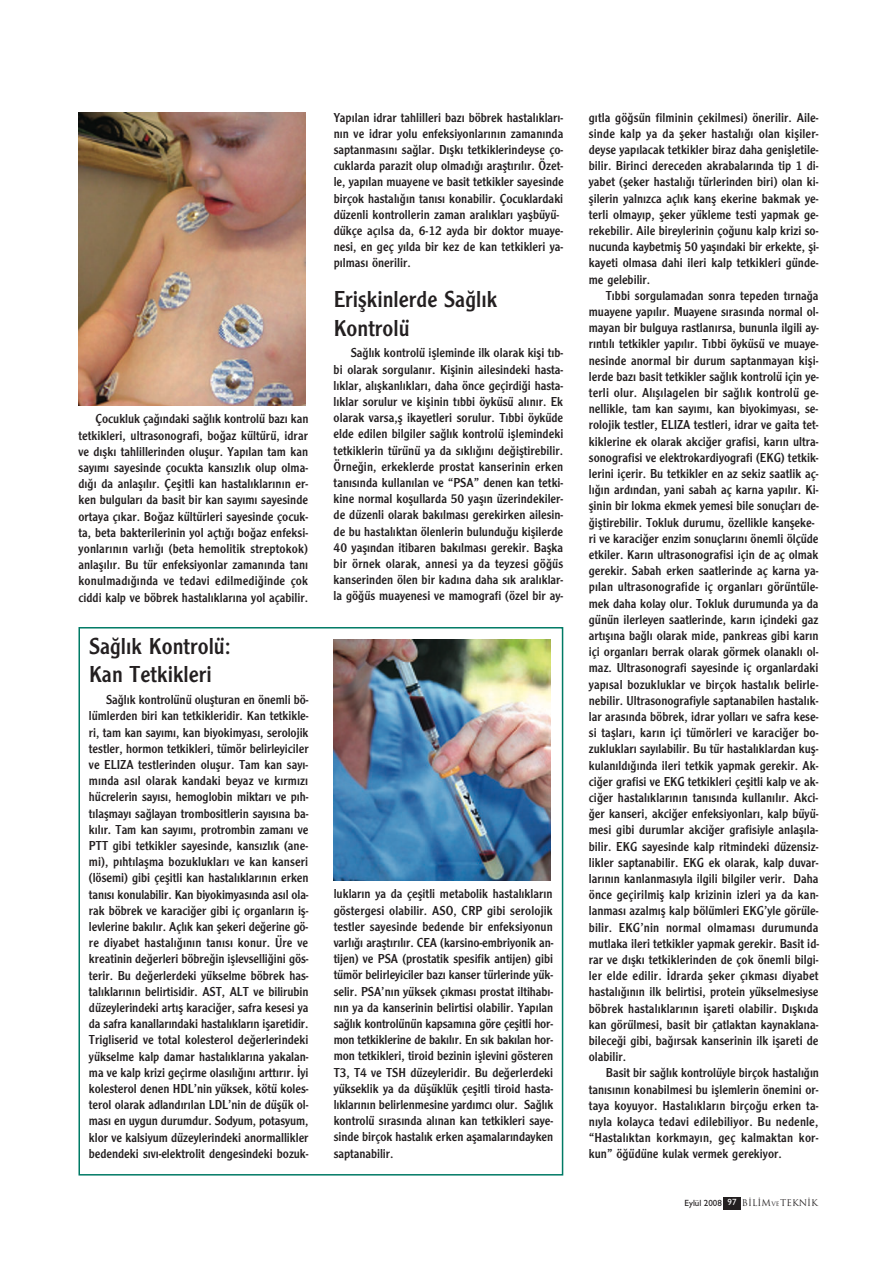
<style>
.page{position:relative;width:895px;height:1264px;background:#fff}
.page>*{position:absolute;margin:0;border:0;box-sizing:border-box;transform-origin:0 0}
.t1{font:24px/28.8px "Clearface Gothic";color:#231f20}
.t2{font:13.5px/16.2px "Clearface Gothic";color:#231f20;text-align:justify}
.t3{font:500 9px "Trajan";color:#231f20}
.s1{font-family:"Gill Sans";font-weight:400}
.s2{font-family:"Gill Sans";font-weight:400;color:#fff}
.s3{font-size:6px}
</style>
<div class="page">
<div style="left:724px;top:1197px;width:17px;height:13px;background:#231f20"></div>
<div style="left:78px;top:627px;width:485px;height:548px;border:2px solid #007a65"></div>
<img style="left:78px;top:112px;width:227px;height:294px">
<img style="left:334px;top:640px;width:216px;height:241px">
<p class="t2" style="left:78px;top:411px;width:232px;text-indent:17px">Çocukluk çağındaki sağlık kontrolü bazı kan tetkikleri, ultrasonografi, boğaz kültürü, idrar ve dışkı tahlillerinden oluşur. Yapılan tam kan sayımı sayesinde çocukta kansızlık olup olma&shy;dığı da anlaşılır. Çeşitli kan hastalıklarının er&shy;ken bulguları da basit bir kan sayımı sayesinde ortaya çıkar. Boğaz kültürleri sayesinde çocuk&shy;ta, beta bakterilerinin yol açtığı boğaz enfeksi&shy;yonlarının varlığı (beta hemolitik streptokok) anlaşılır. Bu tür enfeksiyonlar zamanında tanı konulmadığında ve tedavi edilmediğinde çok ciddi kalp ve böbrek hastalıklarına yol açabilir.</p>
<h1 class="t1" style="left:89px;top:631px;width:143px">Sağlık Kontrolü:<br>Kan Tetkikleri</h1>
<p class="t2" style="left:89px;top:691px;width:221px;text-indent:17px">Sağlık kontrolünü oluşturan en önemli bö&shy;lümlerden biri kan tetkikleridir. Kan tetkikle&shy;ri, tam kan sayımı, kan biyokimyası, serolojik testler, hormon tetkikleri, tümör belirleyiciler ve ELIZA testlerinden oluşur. Tam kan sayı&shy;mında asıl olarak kandaki beyaz ve kırmızı hücrelerin sayısı, hemoglobin miktarı ve pıh&shy;tılaşmayı sağlayan trombositlerin sayısına ba&shy;kılır. Tam kan sayımı, protrombin zamanı ve PTT gibi tetkikler sayesinde, kansızlık (ane&shy;mi), pıhtılaşma bozuklukları ve kan kanseri (lösemi) gibi çeşitli kan hastalıklarının erken tanısı konulabilir. Kan biyokimyasında asıl ola&shy;rak böbrek ve karaciğer gibi iç organların iş&shy;levlerine bakılır. Açlık kan şekeri değerine gö&shy;re diyabet hastalığının tanısı konur. Üre ve kreatinin değerleri böbreğin işlevselliğini gös&shy;terir. Bu değerlerdeki yükselme böbrek has&shy;talıklarının belirtisidir. AST, ALT ve bilirubin düzeylerindeki artış karaciğer, safra kesesi ya da safra kanallarındaki hastalıkların işaretidir.<br>Trigliserid ve total kolesterol değerlerindeki yükselme kalp damar hastalıklarına yakalan&shy;ma ve kalp krizi geçirme olasılığını arttırır. İyi kolesterol denen HDL’nin yüksek, kötü koles&shy;terol olarak adlandırılan LDL’nin de düşük ol&shy;ması en uygun durumdur. Sodyum, potasyum, klor ve kalsiyum düzeylerindeki anormallikler bedendeki sıvı-elektrolit dengesindeki bozuk-</p>
<p class="t2" style="left:334px;top:109px;width:232px;text-align:left">Yapılan idrar tahlilleri bazı böbrek hastalıkları&shy;nın ve idrar yolu enfeksiyonlarının zamanında saptanmasını sağlar. Dışkı tetkiklerindeyse ço&shy;cuklarda parazit olup olmadığı araştırılır. Özet&shy;le, yapılan muayene ve basit tetkikler sayesinde birçok hastalığın tanısı konabilir. Çocuklardaki düzenli kontrollerin zaman aralıkları yaşbüyü&shy;dükçe açılsa da, 6-12 ayda bir doktor muaye&shy;nesi, en geç yılda bir kez de kan tetkikleri ya&shy;pılması önerilir.</p>
<h1 class="t1" style="left:334px;top:284px;width:165px">Erişkinlerde Sağlık<br>Kontrolü</h1>
<p class="t2" style="left:334px;top:345px;width:231px;text-indent:17px">Sağlık kontrolü işleminde ilk olarak kişi tıb&shy;bi olarak sorgulanır. Kişinin ailesindeki hasta&shy;lıklar, alışkanlıkları, daha önce geçirdiği hasta&shy;lıklar sorulur ve kişinin tıbbi öyküsü alınır. Ek olarak varsa,ş ikayetleri sorulur. Tıbbi öyküde elde edilen bilgiler sağlık kontrolü işlemindeki tetkiklerin türünü ya da sıklığını değiştirebilir.<br>Örneğin, erkeklerde prostat kanserinin erken tanısında kullanılan ve “PSA” denen kan tetki&shy;kine normal koşullarda 50 yaşın üzerindekiler&shy;de düzenli olarak bakılması gerekirken ailesin&shy;de bu hastalıktan ölenlerin bulunduğu kişilerde 40 yaşından itibaren bakılması gerekir. Başka bir örnek olarak, annesi ya da teyzesi göğüs kanserinden ölen bir kadına daha sık aralıklar&shy;la göğüs muayenesi ve mamografi (özel bir ay-</p>
<p class="t2" style="left:334px;top:886px;width:221px">lukların ya da çeşitli metabolik hastalıkların göstergesi olabilir. ASO, CRP gibi serolojik testler sayesinde bedende bir enfeksiyonun varlığı araştırılır. CEA (karsino-embriyonik an&shy;tijen) ve PSA (prostatik spesifik antijen) gibi tümör belirleyiciler bazı kanser türlerinde yük&shy;selir. PSA’nın yüksek çıkması prostat iltihabı&shy;nın ya da kanserinin belirtisi olabilir. Yapılan sağlık kontrolünün kapsamına göre çeşitli hor&shy;mon tetkiklerine de bakılır. En sık bakılan hor&shy;mon tetkikleri, tiroid bezinin işlevini gösteren T3, T4 ve TSH düzeyleridir. Bu değerlerdeki yükseklik ya da düşüklük çeşitli tiroid hasta&shy;lıklarının belirlenmesine yardımcı olur. Sağlık kontrolü sırasında alınan kan tetkikleri saye&shy;sinde birçok hastalık erken aşamalarındayken saptanabilir.</p>
<p class="t2" style="left:589px;top:109px;width:231px">gıtla göğsün filminin çekilmesi) önerilir. Aile&shy;sinde kalp ya da şeker hastalığı olan kişiler&shy;deyse yapılacak tetkikler biraz daha genişletile&shy;bilir. Birinci dereceden akrabalarında tip 1 di&shy;yabet (şeker hastalığı türlerinden biri) olan ki&shy;şilerin yalnızca açlık kanş ekerine bakmak ye&shy;terli olmayıp, şeker yükleme testi yapmak ge&shy;rekebilir. Aile bireylerinin çoğunu kalp krizi so&shy;nucunda kaybetmiş 50 yaşındaki bir erkekte, şi&shy;kayeti olmasa dahi ileri kalp tetkikleri günde&shy;me gelebilir.</p>
<p class="t2" style="left:589px;top:287px;width:232px;text-align:left;text-indent:17px">Tıbbi sorgulamadan sonra tepeden tırnağa muayene yapılır. Muayene sırasında normal ol&shy;mayan bir bulguya rastlanırsa, bununla ilgili ay&shy;rıntılı tetkikler yapılır. Tıbbi öyküsü ve muaye&shy;nesinde anormal bir durum saptanmayan kişi&shy;lerde bazı basit tetkikler sağlık kontrolü için ye&shy;terli olur. Alışılagelen bir sağlık kontrolü ge&shy;nellikle, tam kan sayımı, kan biyokimyası, se&shy;rolojik testler, ELIZA testleri, idrar ve gaita tet&shy;kiklerine ek olarak akciğer grafisi, karın ultra&shy;sonografisi ve elektrokardiyografi (EKG) tetkik&shy;lerini içerir. Bu tetkikler en az sekiz saatlik aç&shy;lığın ardından, yani sabah aç karna yapılır. Ki&shy;şinin bir lokma ekmek yemesi bile sonuçları de&shy;ğiştirebilir. Tokluk durumu, özellikle kanşeke&shy;ri ve karaciğer enzim sonuçlarını önemli ölçüde etkiler. Karın ultrasonografisi için de aç olmak gerekir. Sabah erken saatlerinde aç karna ya&shy;pılan ultrasonografide iç organları görüntüle&shy;mek daha kolay olur. Tokluk durumunda ya da günün ilerleyen saatlerinde, karın içindeki gaz artışına bağlı olarak mide, pankreas gibi karın içi organları berrak olarak görmek olanaklı ol&shy;maz. Ultrasonografi sayesinde iç organlardaki yapısal bozukluklar ve birçok hastalık belirle&shy;nebilir. Ultrasonografiyle saptanabilen hastalık&shy;lar arasında böbrek, idrar yolları ve safra kese&shy;si taşları, karın içi tümörleri ve karaciğer bo&shy;zuklukları sayılabilir. Bu tür hastalıklardan kuş&shy;kulanıldığında ileri tetkik yapmak gerekir. Ak&shy;ciğer grafisi ve EKG tetkikleri çeşitli kalp ve ak&shy;ciğer hastalıklarının tanısında kullanılır. Akci&shy;ğer kanseri, akciğer enfeksiyonları, kalp büyü&shy;mesi gibi durumlar akciğer grafisiyle anlaşıla&shy;bilir. EKG sayesinde kalp ritmindeki düzensiz&shy;likler saptanabilir. EKG ek olarak, kalp duvar&shy;larının kanlanmasıyla ilgili bilgiler verir. Daha önce geçirilmiş kalp krizinin izleri ya da kan&shy;lanması azalmış kalp bölümleri EKG’yle görüle&shy;bilir. EKG’nin normal olmaması durumunda mutlaka ileri tetkikler yapmak gerekir. Basit id&shy;rar ve dışkı tetkiklerinden de çok önemli bilgi&shy;ler elde edilir. İdrarda şeker çıkması diyabet hastalığının ilk belirtisi, protein yükselmesiyse böbrek hastalıklarının işareti olabilir. Dışkıda kan görülmesi, basit bir çatlaktan kaynaklana&shy;bileceği gibi, bağırsak kanserinin ilk işareti de olabilir.</p>
<p class="t2" style="left:589px;top:1065px;width:232px;text-indent:17px">Basit bir sağlık kontrolüyle birçok hastalığın tanısının konabilmesi bu işlemlerin önemini or&shy;taya koyuyor. Hastalıkların birçoğu erken ta&shy;nıyla kolayca tedavi edilebiliyor. Bu nedenle, “Hastalıktan korkmayın, geç kalmaktan kor&shy;kun” öğüdüne kulak vermek gerekiyor.</p>
<p class="t3" style="left:684px;top:1196px;width:136px"><span class="s1">Eylül 2008</span> <span class="s2">97</span> BiLiM<span class="s3">ve</span>TEKNiK</p>
</div>
